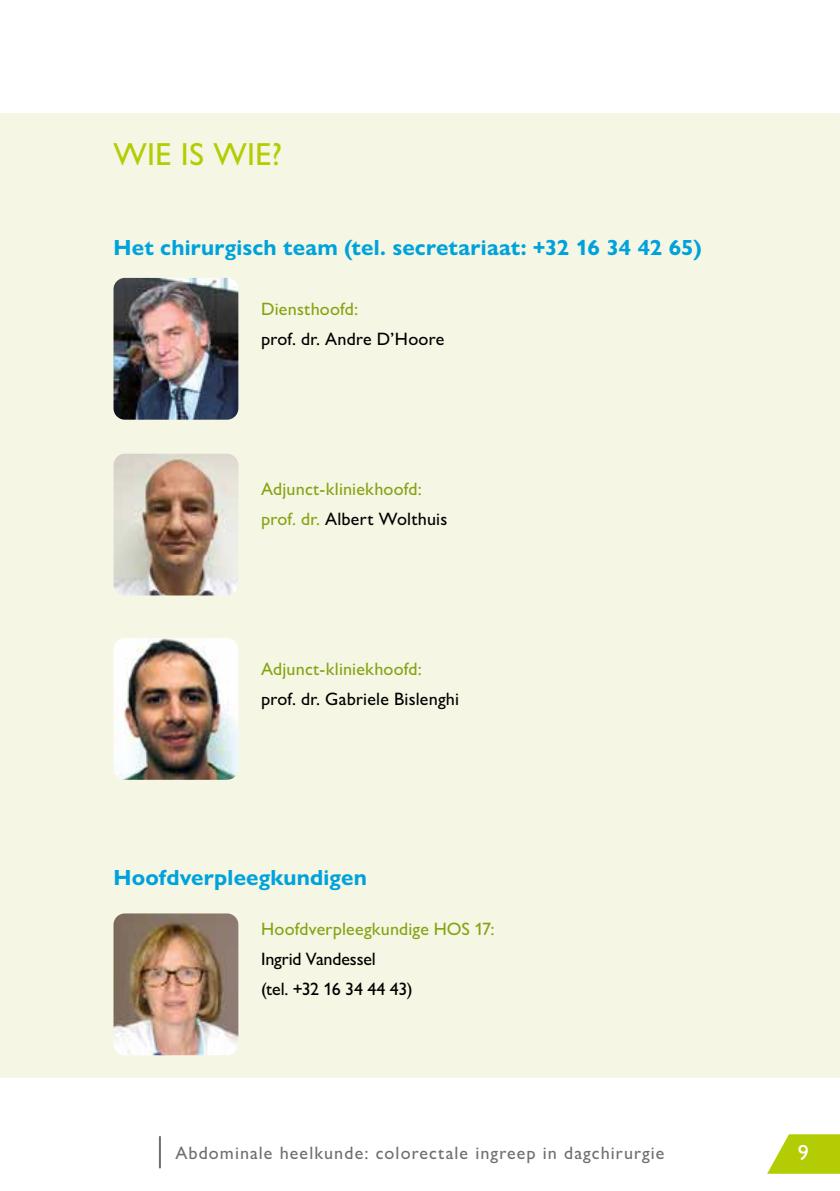
<style>
.page{position:relative;width:840px;height:1191px;background:#fff}
.page>*{position:absolute;margin:0;border:0;box-sizing:border-box;transform-origin:0 0}
.t1{font:500 32px "Gill Sans Nova";letter-spacing:.01em;color:#b4cc04}
.t2{font:700 22px "Gill Sans Nova";letter-spacing:.01em;color:#00a2dc}
.t3{font:500 22px "Gill Sans Nova";color:#fff}
.t4{font:500 18px/30px "Gill Sans Nova";letter-spacing:.01em;color:#86a315}
.t5{font:500 18px "Gill Sans Nova";letter-spacing:.06em;color:#706f6f}
.t6{font:500 18px "Gill Sans Nova";letter-spacing:.01em;color:#000}
.t7{font:500 18px/30px "Gill Sans Nova";letter-spacing:-.01em;color:#000}
.s1{color:#000}
</style>
<div class="page">
<div style="left:0;top:113px;width:839px;height:964px;background:#f5f7e4"></div>
<svg style="left:767px;top:1134px;width:72px;height:39px"></svg>
<hr style="left:159px;top:1136px;width:2px;height:32px;background:#706f6f">
<img style="left:113px;top:278px;width:125px;height:142px">
<img style="left:113px;top:454px;width:125px;height:141px">
<img style="left:113px;top:638px;width:125px;height:142px">
<img style="left:113px;top:913px;width:125px;height:142px">
<h1 class="t1" style="left:113px;top:135px;width:170px">WIE IS WIE?</h1>
<p class="t2" style="left:113px;top:234px;width:589px">Het chirurgisch team (tel. secretariaat: +32 16 34 42 65)</p>
<p class="t4" style="left:261px;top:294px;width:99px">Diensthoofd:</p>
<p class="t6" style="left:261px;top:328px;width:185px">prof. dr. Andre D’Hoore</p>
<p class="t4" style="left:261px;top:474px;width:188px">Adjunct-kliniekhoofd: prof. dr. <span class="s1">Albert Wolthuis</span></p>
<p class="t4" style="left:261px;top:654px;width:162px">Adjunct-kliniekhoofd:</p>
<p class="t6" style="left:261px;top:688px;width:199px">prof. dr. Gabriele Bislenghi</p>
<p class="t2" style="left:113px;top:864px;width:255px">Hoofdverpleegkundigen</p>
<p class="t4" style="left:261px;top:914px;width:235px">Hoofdverpleegkundige HOS 17:</p>
<p class="t7" style="left:261px;top:944px;width:153px">Ingrid Vandessel<br>(tel. +32 16 34 44 43)</p>
<p class="t5" style="left:175px;top:1141px;width:490px">Abdominale heelkunde: colorectale ingreep in dagchirurgie</p>
<p class="t3" style="left:797px;top:1138px;width:12px">9</p>
</div>
